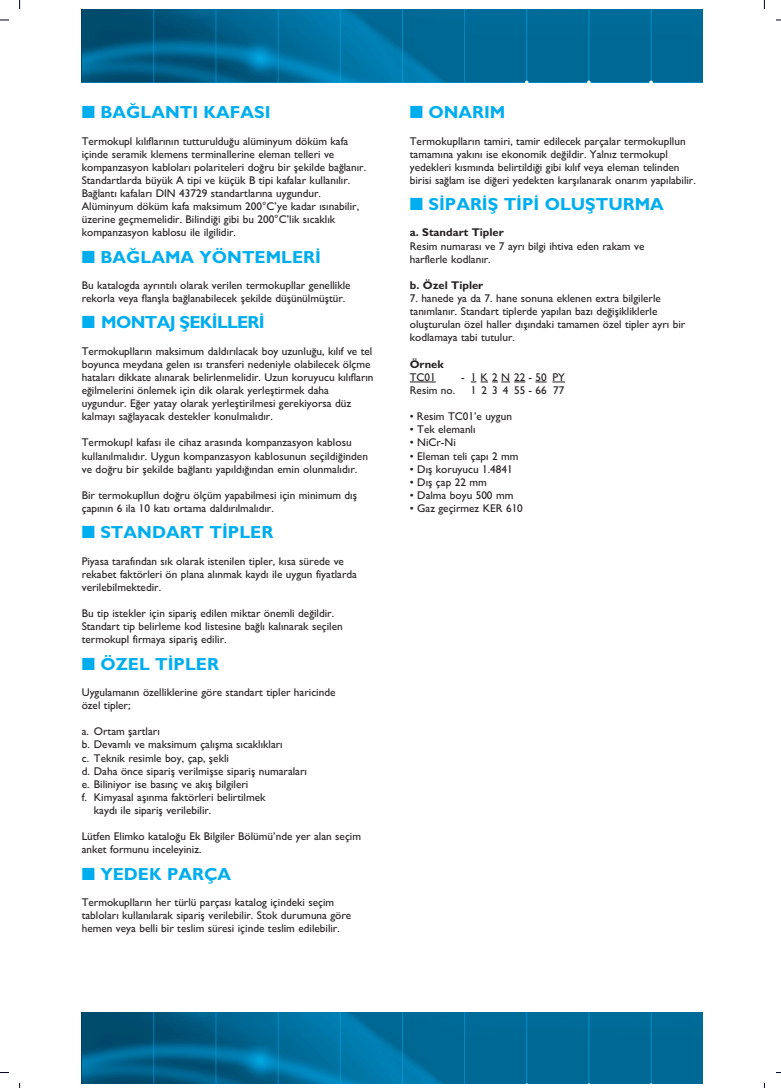
<style>
.page{position:relative;width:781px;height:1088px;background:#fff}
.page>*{position:absolute;margin:0;border:0;box-sizing:border-box;transform-origin:0 0}
.t1{font:17.5px "M Gill Sans Bold Barek";color:#00aeef}
.t2{font:17.5px "M Gill Sans Bold Barek";letter-spacing:-.04em;color:#00aeef}
.t3{font:11.25px/13.1px "M Gill Sans Barek";color:#231f20}
.t4{font:11.25px "M Gill Sans Bold Barek";color:#231f20}
.t5{font:11.25px "M Gill Sans Barek";letter-spacing:.305em;color:#231f20}
.t6{font:11.25px "M Gill Sans Barek";letter-spacing:.22em;color:#231f20}
</style>
<div class="page">
<hr style="left:0;top:20px;width:780px;height:1px;background:#000424">
<hr style="left:0;top:1072px;width:780px;height:1px;background:#000424">
<hr style="left:19px;top:0;width:1px;height:1088px;background:#000424">
<hr style="left:763px;top:0;width:1px;height:1088px;background:#000424">
<img style="left:82px;top:9px;width:620px;height:73px">
<svg style="left:409px;top:382px;width:26px;height:1px"></svg>
<svg style="left:470px;top:382px;width:55px;height:1px"></svg>
<svg style="left:552px;top:382px;width:12px;height:1px"></svg>
<img style="left:82px;top:1012px;width:620px;height:71px">
<h1 class="t1" style="left:82px;top:106px;width:190px">■ BA⁄LANTI KAFASI</h1>
<p class="t3" style="left:82px;top:135px;width:286px">Termokupl k›l›flar›n›n tutturuldu¤u alüminyum döküm kafa içinde seramik klemens terminallerine eleman telleri ve kompanzasyon kablolar› polariteleri do¤ru bir flekilde ba¤lan›r.<br>Standartlarda büyük A tipi ve küçük B tipi kafalar kullan›l›r.<br>Ba¤lant› kafalar› DIN 43729 standartlar›na uygundur.<br>Alüminyum döküm kafa maksimum 200°C’ye kadar ›s›nabilir, üzerine geçmemelidir. Bilindi¤i gibi bu 200°C’lik s›cakl›k kompanzasyon kablosu ile ilgilidir.</p>
<h1 class="t1" style="left:82px;top:251px;width:240px">■ BA⁄LAMA YÖNTEMLER‹</h1>
<p class="t3" style="left:82px;top:280px;width:270px">Bu katalogda ayr›nt›l› olarak verilen termokupllar genellikle rekorla veya flanflla ba¤lanabilecek flekilde düflünülmüfltür.</p>
<h1 class="t2" style="left:82px;top:316px;width:184px">■ MONTAJ fiEK‹LLER‹</h1>
<p class="t3" style="left:82px;top:345px;width:293px">Termokupllar›n maksimum dald›r›lacak boy uzunlu¤u, k›l›f ve tel boyunca meydana gelen ›s› transferi nedeniyle olabilecek ölçme hatalar› dikkate al›narak belirlenmelidir. Uzun koruyucu k›l›flar›n e¤ilmelerini önlemek için dik olarak yerlefltirmek daha uygundur. E¤er yatay olarak yerlefltirilmesi gerekiyorsa düz kalmay› sa¤layacak destekler konulmal›d›r.</p>
<p class="t3" style="left:82px;top:437px;width:288px">Termokupl kafas› ile cihaz aras›nda kompanzasyon kablosu kullan›lmal›d›r. Uygun kompanzasyon kablosunun seçildi¤inden ve do¤ru bir flekilde ba¤lant› yap›ld›¤›ndan emin olunmal›d›r.</p>
<p class="t3" style="left:82px;top:490px;width:277px">Bir termokupllun do¤ru ölçüm yapabilmesi için minimum d›fl çap›n›n 6 ila 10 kat› ortama dald›r›lmal›d›r.</p>
<h1 class="t1" style="left:82px;top:526px;width:193px">■ STANDART T‹PLER</h1>
<p class="t3" style="left:82px;top:555px;width:277px">Piyasa taraf›ndan s›k olarak istenilen tipler, k›sa sürede ve rekabet faktörleri ön plana al›nmak kayd› ile uygun fiyatlarda verilebilmektedir.</p>
<p class="t3" style="left:82px;top:608px;width:262px">Bu tip istekler için siparifl edilen miktar önemli de¤ildir.<br>Standart tip belirleme kod listesine ba¤l› kal›narak seçilen termokupl firmaya siparifl edilir.</p>
<h1 class="t1" style="left:82px;top:658px;width:138px">■ ÖZEL T‹PLER</h1>
<p class="t3" style="left:82px;top:687px;width:255px">Uygulaman›n özelliklerine göre standart tipler haricinde özel tipler;</p>
<p class="t3" style="left:82px;top:726px;width:80px">a. Ortam flartlar›</p>
<p class="t3" style="left:82px;top:739px;width:202px">b. Devaml› ve maksimum çal›flma s›cakl›klar›</p>
<p class="t3" style="left:82px;top:752px;width:149px">c. Teknik resimle boy, çap, flekli</p>
<p class="t3" style="left:82px;top:765px;width:227px">d. Daha önce siparifl verilmiflse siparifl numaralar›</p>
<p class="t3" style="left:82px;top:779px;width:168px">e. Biliniyor ise bas›nç ve ak›fl bilgileri</p>
<p class="t3" style="left:82px;top:792px;width:185px">f. Kimyasal afl›nma faktörleri belirtilmek</p>
<p class="t3" style="left:94px;top:805px;width:119px">kayd› ile siparifl verilebilir.</p>
<p class="t3" style="left:82px;top:831px;width:281px">Lütfen Elimko katalo¤u Ek Bilgiler Bölümü’nde yer alan seçim anket formunu inceleyiniz.</p>
<h1 class="t1" style="left:82px;top:868px;width:151px">■ YEDEK PARÇA</h1>
<p class="t3" style="left:82px;top:897px;width:271px">Termokupllar›n her türlü parças› katalog içindeki seçim tablolar› kullan›larak siparifl verilebilir. Stok durumuna göre hemen veya belli bir teslim süresi içinde teslim edilebilir.</p>
<h1 class="t1" style="left:409px;top:106px;width:97px">■ ONARIM</h1>
<p class="t3" style="left:409px;top:135px;width:287px">Termokupllar›n tamiri, tamir edilecek parçalar termokupllun tamam›na yak›n› ise ekonomik de¤ildir. Yaln›z termokupl yedekleri k›sm›nda belirtildi¤i gibi k›l›f veya eleman telinden birisi sa¤lam ise di¤eri yedekten karfl›lanarak onar›m yap›labilir.</p>
<h1 class="t1" style="left:409px;top:198px;width:255px">■ S‹PAR‹fi T‹P‹ OLUfiTURMA</h1>
<p class="t4" style="left:409px;top:229px;width:95px">a. Standart Tipler</p>
<p class="t3" style="left:409px;top:240px;width:236px">Resim numaras› ve 7 ayr› bilgi ihtiva eden rakam ve harflerle kodlan›r.</p>
<p class="t4" style="left:409px;top:281px;width:75px">b. Özel Tipler</p>
<p class="t3" style="left:409px;top:293px;width:277px">7. hanede ya da 7. hane sonuna eklenen extra bilgilerle tan›mlan›r. Standart tiplerde yap›lan baz› de¤iflikliklerle oluflturulan özel haller d›fl›ndaki tamamen özel tipler ayr› bir kodlamaya tabi tutulur.</p>
<p class="t4" style="left:409px;top:360px;width:35px">Örnek</p>
<p class="t3" style="left:409px;top:372px;width:27px">TC01</p>
<p class="t5" style="left:461px;top:373px;width:105px">- 1K2N22-50 PY</p>
<p class="t3" style="left:409px;top:385px;width:47px">Resim no.</p>
<p class="t6" style="left:470px;top:386px;width:95px">1234 55-66 77</p>
<p class="t3" style="left:409px;top:411px;width:104px">• Resim TC01’e uygun</p>
<p class="t3" style="left:409px;top:424px;width:67px">• Tek elemanl›</p>
<p class="t3" style="left:409px;top:437px;width:47px">• NiCr-Ni</p>
<p class="t3" style="left:409px;top:450px;width:110px">• Eleman teli çap› 2 mm</p>
<p class="t3" style="left:409px;top:464px;width:104px">• D›fl koruyucu 1.4841</p>
<p class="t3" style="left:409px;top:477px;width:78px">• D›fl çap 22 mm</p>
<p class="t3" style="left:409px;top:490px;width:105px">• Dalma boyu 500 mm</p>
<p class="t3" style="left:409px;top:503px;width:115px">• Gaz geçirmez KER 610</p>
</div>
